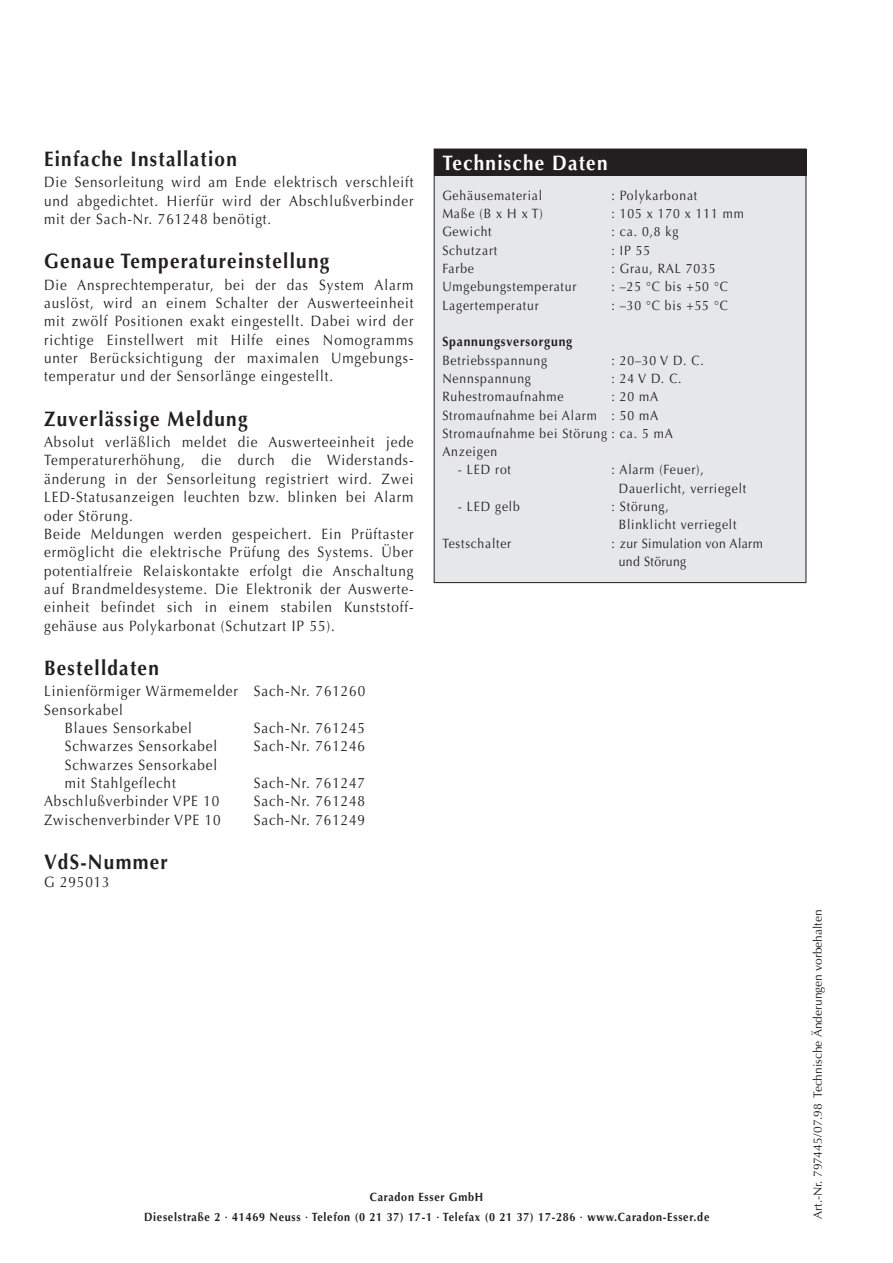
<style>
.page{position:relative;width:893px;height:1263px;background:#fff}
.page>*{position:absolute;margin:0;border:0;box-sizing:border-box;transform-origin:0 0}
.t1{font:700 21px "Optima";letter-spacing:.065em;color:#231f20;scale:.9 1}
.t2{font:700 21px "Optima";letter-spacing:.065em;color:#fff;scale:.9 1}
.t3{font:15px/18.3px "Optima";letter-spacing:.065em;color:#231f20;text-align:justify;scale:.9 1}
.t4{font:13.5px/18.3px "Optima";letter-spacing:.065em;color:#231f20;scale:.9 1}
.t5{font:13.5px/18.3px "Optima";letter-spacing:.035em;color:#231f20;scale:.9 1}
.t6{font:700 13.5px "Optima";letter-spacing:.065em;color:#231f20;scale:.9 1}
.t7{font:700 12px/19.5px "Optima";letter-spacing:.065em;color:#231f20;text-align:center;scale:.9 1}
.t8{font:12px "Optima";color:#231f20}
</style>
<div class="page">
<div style="left:434px;top:149px;width:372px;height:434px;background:#e6e7e9"></div>
<div style="left:434px;top:149px;width:372px;height:26px;background:#231f20"></div>
<h1 class="t1" style="left:44px;top:150px;width:216px">Einfache Installation</h1>
<p class="t3" style="left:44px;top:175px;width:412px">Die Sensorleitung wird am Ende elektrisch verschleift und abgedichtet. Hierfür wird der Abschlußverbinder mit der Sach-Nr. 761248 benötigt.</p>
<h1 class="t1" style="left:44px;top:253px;width:318px">Genaue Temperatureinstellung</h1>
<p class="t3" style="left:44px;top:277px;width:412px">Die Ansprechtemperatur, bei der das System Alarm auslöst, wird an einem Schalter der Auswerteeinheit mit zwölf Positionen exakt eingestellt. Dabei wird der richtige Einstellwert mit Hilfe eines Nomogramms unter Berücksichtigung der maximalen Umgebungs&shy;temperatur und der Sensorlänge eingestellt.</p>
<h1 class="t1" style="left:44px;top:410px;width:227px">Zuverlässige Meldung</h1>
<p class="t3" style="left:44px;top:434px;width:412px;text-align:left">Absolut verläßlich meldet die Auswerteeinheit jede Temperaturerhöhung, die durch die Widerstands&shy;änderung in der Sensorleitung registriert wird. Zwei LED-Statusanzeigen leuchten bzw. blinken bei Alarm oder Störung.<br>Beide Meldungen werden gespeichert. Ein Prüftaster ermöglicht die elektrische Prüfung des Systems. Über potentialfreie Relaiskontakte erfolgt die Anschaltung auf Brandmeldesysteme. Die Elektronik der Auswerte&shy;einheit befindet sich in einem stabilen Kunststoff&shy;gehäuse aus Polykarbonat (Schutzart IP 55).</p>
<h1 class="t1" style="left:44px;top:659px;width:129px">Bestelldaten</h1>
<p class="t3" style="left:44px;top:684px;width:358px">Linienförmiger Wärmemelder Sach-Nr. 761260</p>
<p class="t3" style="left:44px;top:702px;width:89px">Sensorkabel</p>
<p class="t3" style="left:65px;top:720px;width:143px">Blaues Sensorkabel</p>
<p class="t3" style="left:254px;top:720px;width:125px">Sach-Nr. 761245</p>
<p class="t3" style="left:65px;top:739px;width:171px">Schwarzes Sensorkabel</p>
<p class="t3" style="left:254px;top:739px;width:125px">Sach-Nr. 761246</p>
<p class="t3" style="left:65px;top:757px;width:171px">Schwarzes Sensorkabel mit Stahlgeflecht</p>
<p class="t3" style="left:254px;top:775px;width:125px">Sach-Nr. 761247</p>
<p class="t3" style="left:44px;top:794px;width:196px">Abschlußverbinder VPE 10</p>
<p class="t3" style="left:254px;top:794px;width:125px">Sach-Nr. 761248</p>
<p class="t3" style="left:44px;top:812px;width:198px">Zwischenverbinder VPE 10</p>
<p class="t3" style="left:254px;top:812px;width:125px">Sach-Nr. 761249</p>
<h1 class="t1" style="left:44px;top:853px;width:139px">VdS-Nummer</h1>
<p class="t3" style="left:44px;top:874px;width:74px">G 295013</p>
<h1 class="t2" style="left:442px;top:154px;width:185px">Technische Daten</h1>
<p class="t4" style="left:442px;top:187px;width:112px">Gehäusematerial</p>
<p class="t4" style="left:611px;top:187px;width:97px">: Polykarbonat</p>
<p class="t4" style="left:442px;top:206px;width:113px">Maße (B x H x T)</p>
<p class="t4" style="left:611px;top:206px;width:148px">: 105 x 170 x 111 mm</p>
<p class="t4" style="left:442px;top:224px;width:56px">Gewicht</p>
<p class="t4" style="left:611px;top:224px;width:76px">: ca. 0,8 kg</p>
<p class="t4" style="left:442px;top:242px;width:63px">Schutzart</p>
<p class="t4" style="left:611px;top:242px;width:44px">: IP 55</p>
<p class="t4" style="left:442px;top:261px;width:37px">Farbe</p>
<p class="t4" style="left:611px;top:261px;width:117px">: Grau, RAL 7035</p>
<p class="t4" style="left:442px;top:279px;width:150px">Umgebungstemperatur</p>
<p class="t4" style="left:611px;top:279px;width:131px">: –25 °C bis +50 °C</p>
<p class="t4" style="left:442px;top:297px;width:109px">Lagertemperatur</p>
<p class="t4" style="left:611px;top:297px;width:131px">: –30 °C bis +55 °C</p>
<p class="t6" style="left:442px;top:336px;width:146px">Spannungsversorgung</p>
<p class="t4" style="left:442px;top:352px;width:118px">Betriebsspannung</p>
<p class="t4" style="left:611px;top:352px;width:104px">: 20–30 V D. C.</p>
<p class="t4" style="left:442px;top:370px;width:100px">Nennspannung</p>
<p class="t4" style="left:611px;top:370px;width:79px">: 24 V D. C.</p>
<p class="t4" style="left:442px;top:389px;width:136px">Ruhestromaufnahme</p>
<p class="t4" style="left:442px;top:389px;width:258px;text-indent:169px">: 20 mA<br>Stromaufnahme bei Alarm : 50 mA<br>Stromaufnahme bei Störung : ca. 5 mA<br>Anzeigen</p>
<p class="t4" style="left:458px;top:462px;width:60px">- LED rot</p>
<p class="t4" style="left:618px;top:462px;width:143px;text-indent:-7px">: Alarm (Feuer),<br>Dauerlicht, verriegelt</p>
<p class="t4" style="left:458px;top:499px;width:70px">- LED gelb</p>
<p class="t4" style="left:618px;top:499px;width:132px;text-indent:-7px">: Störung,<br>Blinklicht verriegelt</p>
<p class="t4" style="left:442px;top:535px;width:78px">Testschalter</p>
<p class="t5" style="left:618px;top:535px;width:161px;text-indent:-7px">: zur Simulation von Alarm und Störung</p>
<p class="t7" style="left:144px;top:1189px;width:629px">Caradon Esser GmbH<br>Dieselstraße 2 · 41469 Neuss · Telefon (0 21 37) 17-1 · Telefax (0 21 37) 17-286 · www.Caradon-Esser.de</p>
<p class="t8" style="left:812px;top:1219px;width:311px;rotate:-90deg">Art.-Nr. 797445/07.98 Technische Änderungen vorbehalten</p>
</div>
